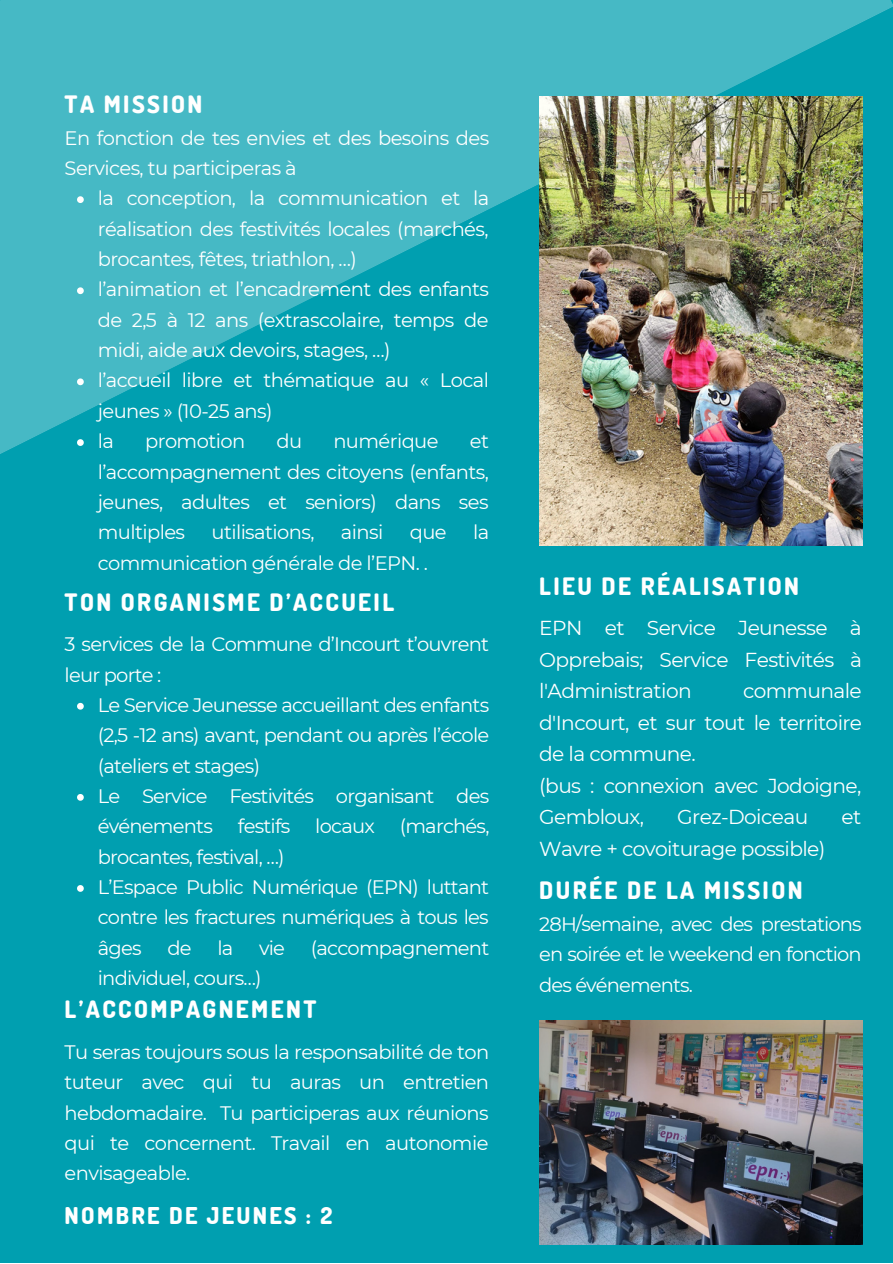
<style>
.page{position:relative;width:893px;height:1264px;background:#fff}
.page>*{position:absolute;margin:0;border:0;box-sizing:border-box;transform-origin:0 0}
.t1{font:800 24px "Dosis";letter-spacing:.1em;color:#fff}
.t2{font:800 23.1px "Dosis";letter-spacing:.1em;color:#fff}
.t3{font:20.25px/31.5px "Montserrat";letter-spacing:-.03em;color:#fff;text-align:justify}
.t4{font:19.5px/30.3px "Montserrat";letter-spacing:-.03em;color:#fff}
</style>
<div class="page">
<div style="left:0;top:0;width:892px;height:1262px;background:#009fb0"></div>
<svg style="left:0;top:0;width:892px;height:454px;fill:#46b9c5"></svg>
<img style="left:539px;top:96px;width:323px;height:449px">
<img style="left:539px;top:1020px;width:323px;height:224px">
<svg style="left:77px;top:196px;width:7px;height:7px"></svg>
<svg style="left:77px;top:287px;width:7px;height:7px"></svg>
<svg style="left:77px;top:378px;width:7px;height:7px"></svg>
<svg style="left:77px;top:439px;width:7px;height:7px"></svg>
<svg style="left:77px;top:703px;width:7px;height:6px"></svg>
<svg style="left:77px;top:794px;width:7px;height:6px"></svg>
<svg style="left:77px;top:885px;width:7px;height:6px"></svg>
<p class="t1" style="left:65px;top:88px;width:139px">TA MISSION</p>
<p class="t4" style="left:65px;top:122px;width:426px">En fonction de tes envies et des besoins des<br>Services, tu participeras à</p>
<p class="t4" style="left:98px;top:183px;width:393px">la conception, la communication et la réalisation des festivités locales (marchés, brocantes, fêtes, triathlon, …)<br>l’animation et l’encadrement des enfants de 2,5 à 12 ans (extrascolaire, temps de midi, aide aux devoirs, stages, …)<br>l’accueil libre et thématique au « Local jeunes » (10-25 ans)<br>la</p>
<p class="t4" style="left:145px;top:426px;width:101px">promotion</p>
<p class="t4" style="left:276px;top:426px;width:27px">du</p>
<p class="t4" style="left:333px;top:426px;width:107px">numérique</p>
<p class="t4" style="left:98px;top:426px;width:392px;text-align:justify;text-indent:372px">et l’accompagnement des citoyens (enfants, jeunes, adultes et seniors) dans ses multiples</p>
<p class="t4" style="left:211px;top:517px;width:104px">utilisations,</p>
<p class="t4" style="left:341px;top:517px;width:44px">ainsi</p>
<p class="t4" style="left:409px;top:517px;width:38px">que</p>
<p class="t4" style="left:473px;top:517px;width:18px">la</p>
<p class="t4" style="left:98px;top:547px;width:332px">communication générale de l’EPN. .</p>
<p class="t1" style="left:65px;top:586px;width:331px">TON ORGANISME D’ACCUEIL</p>
<p class="t4" style="left:65px;top:629px;width:426px">3 services de la Commune d’Incourt t’ouvrent leur porte :</p>
<p class="t4" style="left:98px;top:689px;width:393px">Le Service Jeunesse accueillant des enfants (2,5 -12 ans) avant, pendant ou après l’école (ateliers et stages)<br>Le Service Festivités organisant des événements</p>
<p class="t4" style="left:238px;top:811px;width:54px">festifs</p>
<p class="t4" style="left:315px;top:811px;width:61px">locaux</p>
<p class="t4" style="left:400px;top:811px;width:91px">(marchés,</p>
<p class="t4" style="left:98px;top:841px;width:393px">brocantes, festival, …)<br>L’Espace Public Numérique (EPN) luttant contre les fractures numériques à tous les âges</p>
<p class="t4" style="left:167px;top:932px;width:26px">de</p>
<p class="t4" style="left:217px;top:932px;width:17px">la</p>
<p class="t4" style="left:259px;top:932px;width:28px">vie</p>
<p class="t4" style="left:311px;top:932px;width:180px">(accompagnement</p>
<p class="t4" style="left:98px;top:963px;width:165px">individuel, cours…)</p>
<p class="t1" style="left:65px;top:993px;width:253px">L’ACCOMPAGNEMENT</p>
<p class="t4" style="left:65px;top:1036px;width:426px;text-align:justify">Tu seras toujours sous la responsabilité de ton tuteur avec qui tu auras un entretien hebdomadaire. Tu participeras aux réunions qui te concernent. Travail en autonomie envisageable.</p>
<p class="t2" style="left:65px;top:1200px;width:269px">NOMBRE DE JEUNES : 2</p>
<p class="t1" style="left:539px;top:570px;width:261px">LIEU DE RÉALISATION</p>
<p class="t3" style="left:539px;top:612px;width:324px">EPN et Service Jeunesse à Opprebais; Service Festivités à l'Administration</p>
<p class="t3" style="left:539px;top:675px;width:324px;text-align:left;text-indent:204px">communale d'Incourt, et sur tout le territoire de la commune.<br>(bus : connexion avec Jodoigne,<br>Gembloux,</p>
<p class="t3" style="left:677px;top:801px;width:132px">Grez-Doiceau</p>
<p class="t3" style="left:841px;top:801px;width:21px">et</p>
<p class="t3" style="left:539px;top:832px;width:288px">Wavre + covoiturage possible)</p>
<p class="t1" style="left:539px;top:874px;width:265px">DURÉE DE LA MISSION</p>
<p class="t4" style="left:539px;top:908px;width:324px;text-align:justify">28H/semaine, avec des prestations en soirée et le weekend en fonction des événements.</p>
</div>
